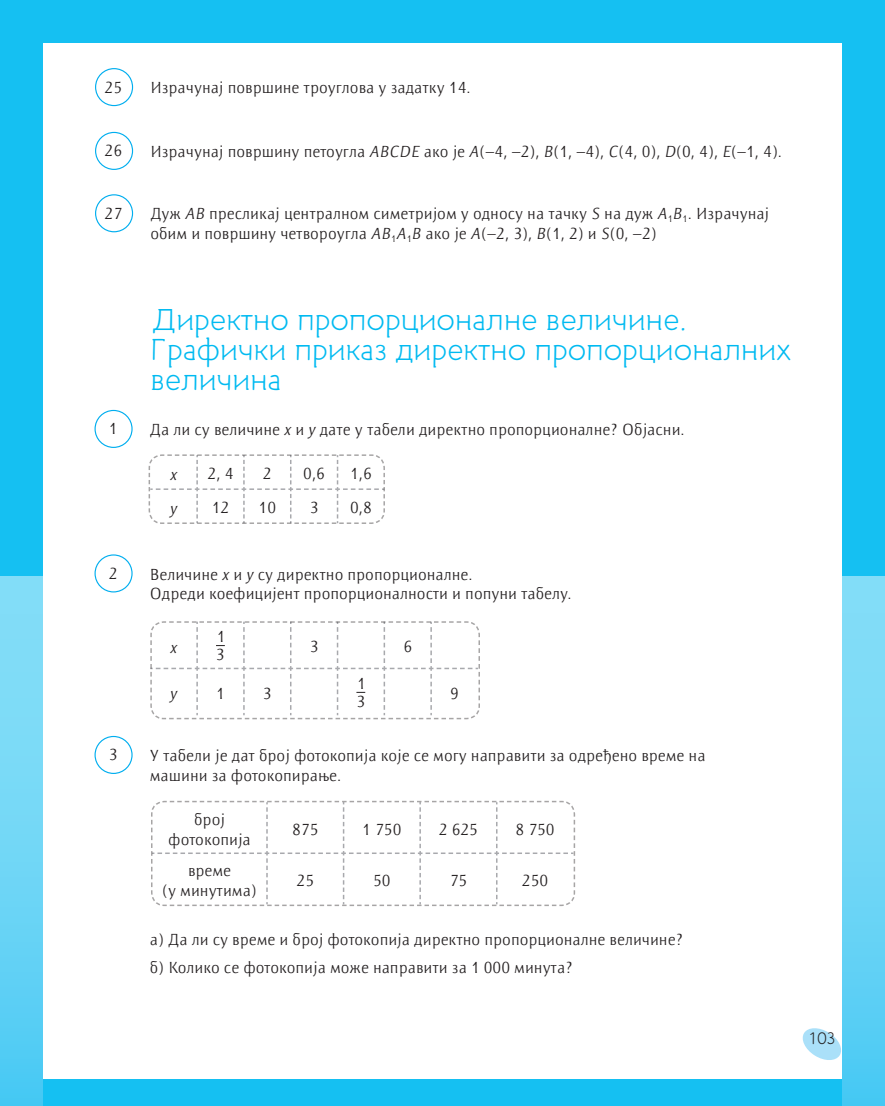
<style>
.page{position:relative;width:885px;height:1106px;background:#fff}
.page>*{position:absolute;margin:0;border:0;box-sizing:border-box;transform-origin:0 0}
.t1{font:30px/30px "Grancla";color:#00baf1}
.t2{font:300 16.5px/19.5px "Resavska Sans Cyr";color:#231f20}
.t3{font:italic 300 16.5px "Resavska Sans Latin";color:#231f20}
.t4{font:300 16.5px/18px "Resavska Sans Latin";color:#231f20}
.t5{font:16.5px "Grancla";color:#231f20}
.s1{font-family:"Resavska Sans Latin";font-style:italic}
</style>
<div class="page">
<div style="left:0;top:0;width:43px;height:1106px;background:#15c0f2"></div>
<div style="left:842px;top:0;width:42px;height:1106px;background:#15c0f2"></div>
<div style="left:0;top:1079px;width:884px;height:27px;background:#15c0f2"></div>
<div style="left:0;top:0;width:884px;height:43px;background:#15c0f2"></div>
<div style="left:842px;top:576px;width:42px;height:530px;background:linear-gradient(to bottom,#8ce0f8,#50cbf4)"></div>
<div style="left:0;top:576px;width:43px;height:530px;background:linear-gradient(to bottom,#8ce0f8,#50cbf4)"></div>
<svg style="left:802px;top:1026px;width:41px;height:35px"></svg>
<div style="left:95px;top:68px;width:38px;height:38px;border:1px solid #00aeef;border-radius:50%"></div>
<div style="left:95px;top:132px;width:38px;height:38px;border:1px solid #00aeef;border-radius:50%"></div>
<div style="left:95px;top:194px;width:38px;height:38px;border:1px solid #00aeef;border-radius:50%"></div>
<div style="left:94px;top:410px;width:39px;height:38px;border:1px solid #00aeef;border-radius:50%"></div>
<div style="left:94px;top:554px;width:39px;height:38px;border:1px solid #00aeef;border-radius:50%"></div>
<div style="left:94px;top:736px;width:39px;height:38px;border:1px solid #00aeef;border-radius:50%"></div>
<svg style="left:148px;top:454px;width:237px;height:70px"></svg>
<svg style="left:150px;top:621px;width:330px;height:99px"></svg>
<svg style="left:151px;top:800px;width:425px;height:106px"></svg>
<p class="t2" style="left:105px;top:77px;width:19px">25</p>
<p class="t2" style="left:150px;top:78px;width:322px">Izra~unaj povr{ine trouglova u zadatku 14.</p>
<p class="t2" style="left:105px;top:141px;width:19px">26</p>
<p class="t2" style="left:150px;top:142px;width:633px">Izra~unaj povr{inu petougla <span class="s1">ABCDE</span> ako je <span class="s1">A</span>(−4, −2), <span class="s1">B</span>(1, −4), <span class="s1">C</span>(4, 0), <span class="s1">D</span>(0, 4), <span class="s1">E</span>(−1, 4).</p>
<p class="t2" style="left:105px;top:203px;width:19px">27</p>
<p class="t2" style="left:150px;top:204px;width:620px">Du` <span class="s1">AB</span> preslikaj centralnom simetrijom u odnosu na ta~ku <span class="s1">S</span> na du` <span class="s1">A</span><sub>1</sub><span class="s1">B</span><sub>1</sub>. Izra~unaj obim i povr{inu ~etvorougla <span class="s1">AB</span><sub>1</sub><span class="s1">A</span><sub>1</sub><span class="s1">B</span> ako je <span class="s1">A</span>(−2, 3), <span class="s1">B</span>(1, 2) i <span class="s1">S</span>(0, −2)</p>
<h1 class="t1" style="left:151px;top:305px;width:641px">Директно пропорционалне величине.<br>Графички приказ директно пропорционалних величина</h1>
<p class="t2" style="left:109px;top:419px;width:10px">1</p>
<p class="t2" style="left:150px;top:420px;width:536px">Da li su veli~ine <span class="s1">x</span> i <span class="s1">y</span> date u tabeli direktno proporcionalne? Objasni.</p>
<p class="t3" style="left:170px;top:465px;width:9px">x</p>
<p class="t2" style="left:207px;top:464px;width:27px">2, 4</p>
<p class="t2" style="left:263px;top:464px;width:10px">2</p>
<p class="t2" style="left:303px;top:464px;width:23px">0,6</p>
<p class="t2" style="left:350px;top:464px;width:23px">1,6</p>
<p class="t3" style="left:170px;top:499px;width:9px">y</p>
<p class="t2" style="left:212px;top:498px;width:19px">12</p>
<p class="t2" style="left:258px;top:498px;width:19px">10</p>
<p class="t2" style="left:310px;top:498px;width:10px">3</p>
<p class="t2" style="left:350px;top:498px;width:23px">0,8</p>
<p class="t2" style="left:109px;top:563px;width:10px">2</p>
<p class="t2" style="left:150px;top:564px;width:423px">Veli~ine <span class="s1">x</span> i <span class="s1">y</span> su direktno proporcionalne.<br>Odredi koeficijent proporcionalnosti i popuni tabelu.</p>
<p class="t3" style="left:170px;top:637px;width:9px">x</p>
<p class="t4" style="left:216px;top:627px;width:11px">1<br>3</p>
<p class="t2" style="left:310px;top:637px;width:10px">3</p>
<p class="t2" style="left:403px;top:637px;width:10px">6</p>
<p class="t3" style="left:170px;top:684px;width:9px">y</p>
<p class="t2" style="left:216px;top:684px;width:10px">1</p>
<p class="t2" style="left:263px;top:684px;width:10px">3</p>
<p class="t4" style="left:356px;top:674px;width:11px">1<br>3</p>
<p class="t2" style="left:450px;top:684px;width:10px">9</p>
<p class="t2" style="left:109px;top:745px;width:10px">3</p>
<p class="t2" style="left:150px;top:746px;width:557px">U tabeli je dat broj fotokopija koje se mogu napraviti za odre|eno vreme na ma{ini za fotokopirawe.</p>
<p class="t2" style="left:168px;top:810px;width:84px;text-align:center">broj fotokopija</p>
<p class="t2" style="left:292px;top:819px;width:28px">875</p>
<p class="t2" style="left:362px;top:819px;width:41px">1 750</p>
<p class="t2" style="left:439px;top:819px;width:41px">2 625</p>
<p class="t2" style="left:515px;top:819px;width:41px">8 750</p>
<p class="t2" style="left:162px;top:861px;width:96px;text-align:center">vreme<br>(u minutima)</p>
<p class="t2" style="left:296px;top:871px;width:19px">25</p>
<p class="t2" style="left:373px;top:871px;width:19px">50</p>
<p class="t2" style="left:449px;top:871px;width:19px">75</p>
<p class="t2" style="left:522px;top:871px;width:28px">250</p>
<p class="t2" style="left:150px;top:925px;width:535px;line-height:28px">a) Da li su vreme i broj fotokopija direktno proporcionalne veli~ine? b) Koliko se fotokopija mo`e napraviti za 1 000 minuta?</p>
<p class="t5" style="left:808px;top:1028px;width:29px">103</p>
</div>
